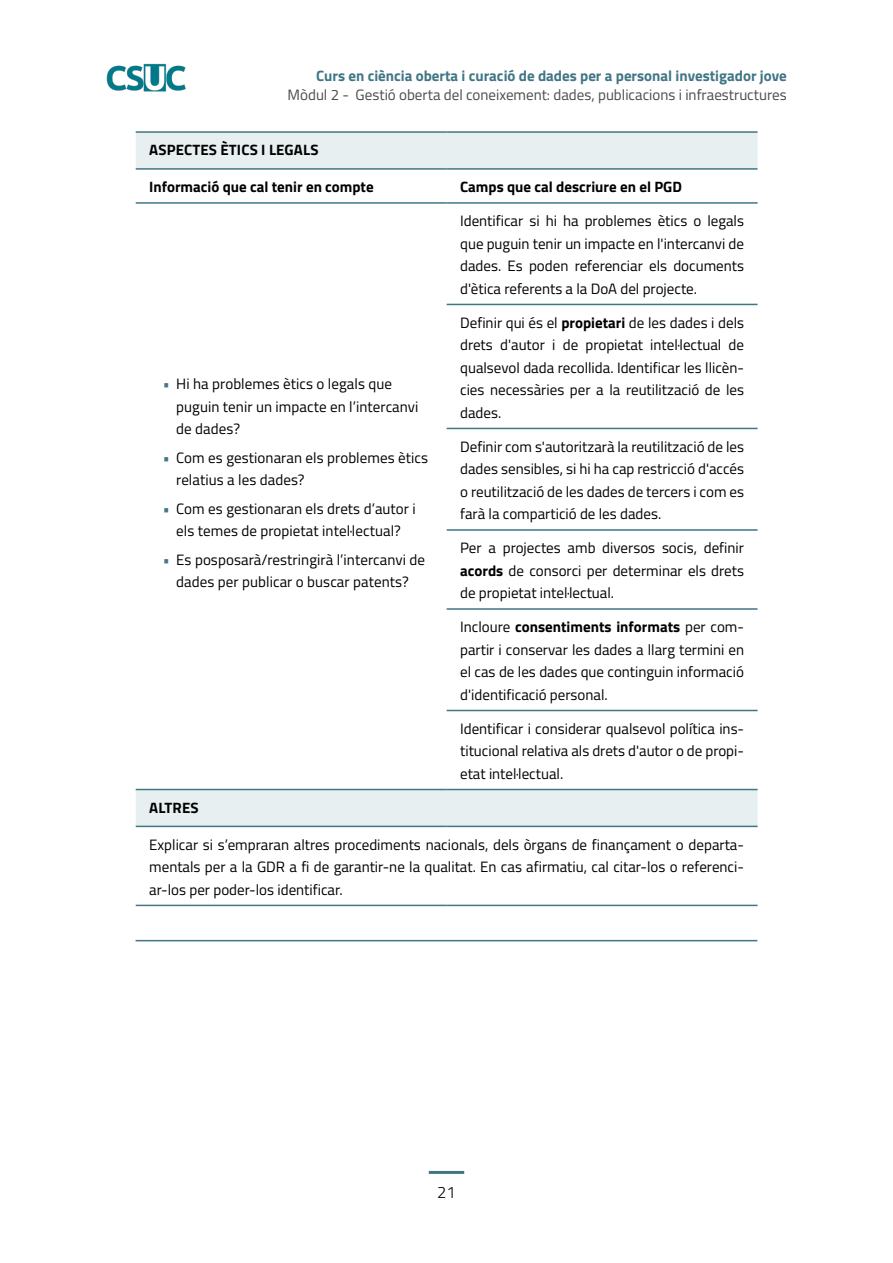
<style>
.page{position:relative;width:893px;height:1263px;background:#fff}
.page>*{position:absolute;margin:0;border:0;box-sizing:border-box;transform-origin:0 0}
.t1{font:300 16.5px "Titillium Web";color:#000}
.t2{font:15px/22.5px "Titillium Web";color:#000;text-align:justify}
.t3{font:700 15px "Titillium Web";color:#000}
.t4{font:15px "Titillium Web";color:#4c4a4b}
.t5{font:700 15px "Titillium Web";color:#417684}
.s1{color:#417684}
.s2{font-weight:700}
</style>
<div class="page">
<img style="left:106px;top:64px;width:80px;height:27px">
<hr style="left:429px;top:1171px;width:35px;height:3px;background:#417684">
<svg style="left:136px;top:133px;width:622px;height:693px"></svg>
<hr style="left:447px;top:202px;width:311px;height:2px;background:#417684">
<hr style="left:447px;top:304px;width:311px;height:1px;background:#417684">
<hr style="left:447px;top:428px;width:311px;height:1px;background:#417684">
<hr style="left:447px;top:529px;width:311px;height:2px;background:#417684">
<hr style="left:447px;top:608px;width:311px;height:2px;background:#417684">
<hr style="left:447px;top:710px;width:311px;height:1px;background:#417684">
<hr style="left:136px;top:168px;width:311px;height:2px;background:#417684">
<hr style="left:447px;top:168px;width:311px;height:2px;background:#417684">
<hr style="left:136px;top:202px;width:311px;height:2px;background:#417684">
<hr style="left:136px;top:905px;width:311px;height:1px;background:#417684">
<hr style="left:447px;top:905px;width:311px;height:1px;background:#417684">
<hr style="left:136px;top:789px;width:311px;height:1px;background:#417684">
<hr style="left:447px;top:789px;width:311px;height:1px;background:#417684">
<hr style="left:136px;top:826px;width:311px;height:1px;background:#417684">
<hr style="left:447px;top:826px;width:311px;height:1px;background:#417684">
<hr style="left:136px;top:131px;width:311px;height:2px;background:#417684">
<hr style="left:447px;top:131px;width:311px;height:2px;background:#417684">
<hr style="left:136px;top:940px;width:621px;height:1px;background:#417684">
<p class="t5" style="left:316px;top:64px;width:472px">Curs en ciència oberta i curació de dades per a personal investigador jove</p>
<p class="t4" style="left:288px;top:84px;width:501px">Mòdul 2 - Gestió oberta del coneixement: dades, publicacions i infraestructures</p>
<p class="t3" style="left:149px;top:139px;width:171px">ASPECTES ÈTICS I LEGALS</p>
<p class="t3" style="left:149px;top:176px;width:226px">Informació que cal tenir en compte</p>
<p class="t3" style="left:460px;top:176px;width:223px">Camps que cal descriure en el PGD</p>
<p class="t2" style="left:176px;top:372px;width:244px;text-align:left;text-indent:-14px"><span class="s1">•</span> Hi ha problemes ètics o legals que puguin tenir un impacte en l’intercanvi de dades?</p>
<p class="t2" style="left:176px;top:446px;width:253px;text-indent:-14px"><span class="s1">•</span> Com es gestionaran els problemes ètics relatius a les dades?</p>
<p class="t2" style="left:163px;top:497px;width:255px;text-align:center"><span class="s1">•</span> Com es gestionaran els drets d’autor i els temes de propietat intel·lectual?</p>
<p class="t2" style="left:163px;top:548px;width:264px;text-align:center"><span class="s1">•</span> Es posposarà/restringirà l’intercanvi de dades per publicar o buscar patents?</p>
<p class="t2" style="left:460px;top:209px;width:285px">Identificar si hi ha problemes ètics o legals que puguin tenir un impacte en l'intercanvi de dades. Es poden referenciar els documents d'ètica referents a la DoA del projecte.</p>
<p class="t2" style="left:460px;top:311px;width:285px">Definir qui és el <span class="s2">propietari</span> de les dades i dels drets d'autor i de propietat intel·lectual de qualsevol dada recollida. Identificar les llicèn&shy;cies necessàries per a la reutilització de les dades.</p>
<p class="t2" style="left:460px;top:435px;width:285px">Definir com s'autoritzarà la reutilització de les dades sensibles, si hi ha cap restricció d'accés o reutilització de les dades de tercers i com es farà la compartició de les dades.</p>
<p class="t2" style="left:460px;top:536px;width:285px">Per a projectes amb diversos socis, definir <span class="s2">acords</span> de consorci per determinar els drets de propietat intel·lectual.</p>
<p class="t2" style="left:460px;top:615px;width:285px">Incloure <span class="s2">consentiments informats</span> per com&shy;partir i conservar les dades a llarg termini en el cas de les dades que continguin informació d'identificació personal.</p>
<p class="t2" style="left:460px;top:717px;width:285px">Identificar i considerar qualsevol política ins&shy;titucional relativa als drets d'autor o de propi&shy;etat intel·lectual.</p>
<p class="t3" style="left:149px;top:796px;width:51px">ALTRES</p>
<p class="t2" style="left:149px;top:832px;width:596px">Explicar si s’empraran altres procediments nacionals, dels òrgans de finançament o departa&shy;mentals per a la GDR a fi de garantir-ne la qualitat. En cas afirmatiu, cal citar-los o referenci&shy;ar-los per poder-los identificar.</p>
<p class="t1" style="left:437px;top:1180px;width:20px">21</p>
</div>
